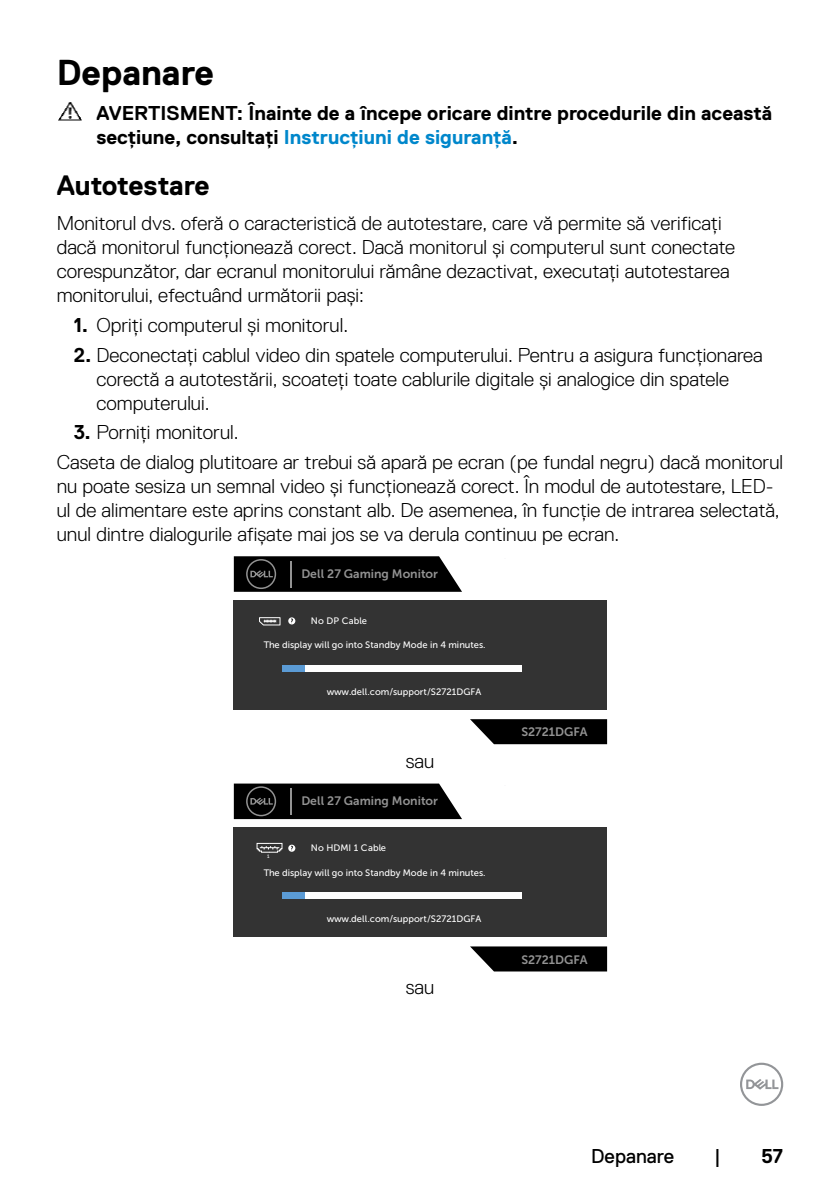
<style>
.page{position:relative;width:840px;height:1191px;background:#fff}
.page>*{position:absolute;margin:0;border:0;box-sizing:border-box;transform-origin:0 0}
.Head1{font:700 36px "Dell Replica";color:#000}
.Head2{font:700 28px "Dell Replica";letter-spacing:-.01em;color:#000}
.Paragraph{font:300 20px/24px "Dell Replica";color:#000}
.Caution_Warning{font:700 20px/24px "Dell Replica";color:#000}
.t1{font:20px "Dell Replica";color:#000}
.t2{font:12.2px "Museo Sans For Dell 700";color:#939393}
.t3{font:9.4px "Museo Sans For Dell 500";color:#fff}
.t4{font:5px "Museo Sans For Dell 500";color:#fff}
.s1{color:#0087cb}
.s2{font-weight:700}
</style>
<div class="page">
<svg style="left:740px;top:1062px;width:42px;height:44px"></svg>
<img style="left:58px;top:102px;width:24px;height:19px">
<svg style="left:470px;top:719px;width:136px;height:25px;background:#171717"></svg>
<div style="left:233px;top:600px;width:373px;height:109px;background:#333"></div>
<div style="left:282px;top:665px;width:239px;height:6px;background:#fff"></div>
<div style="left:282px;top:665px;width:23px;height:6px;background:#5b9bd5"></div>
<svg style="left:288px;top:617px;width:7px;height:7px"></svg>
<svg style="left:290px;top:619px;width:3px;height:6px"></svg>
<svg style="left:259px;top:617px;width:21px;height:8px"></svg>
<svg style="left:234px;top:556px;width:228px;height:36px;background:#131313"></svg>
<hr style="left:289px;top:560px;width:2px;height:27px;background:#939393">
<svg style="left:470px;top:946px;width:136px;height:25px;background:#1a1a1a"></svg>
<div style="left:233px;top:827px;width:373px;height:109px;background:#333"></div>
<div style="left:282px;top:892px;width:239px;height:6px;background:#fff"></div>
<div style="left:282px;top:892px;width:23px;height:6px;background:#5b9bd5"></div>
<svg style="left:288px;top:844px;width:7px;height:7px"></svg>
<svg style="left:290px;top:846px;width:3px;height:6px"></svg>
<svg style="left:256px;top:843px;width:26px;height:9px"></svg>
<svg style="left:234px;top:783px;width:228px;height:36px;background:#131313"></svg>
<hr style="left:289px;top:788px;width:2px;height:26px;background:#939393">
<p class="Head1" style="left:57px;top:52px;width:158px">Depanare</p>
<p class="Caution_Warning" style="left:96px;top:101px;width:676px">AVERTISMENT: Înainte de a începe oricare dintre procedurile din această secțiune, consultați <span class="s1">Instrucțiuni de siguranță</span>.</p>
<p class="Head2" style="left:57px;top:170px;width:154px">Autotestare</p>
<p class="Paragraph" style="left:57px;top:211px;width:679px">Monitorul dvs. oferă o caracteristică de autotestare, care vă permite să verificați dacă monitorul funcționează corect. Dacă monitorul și computerul sunt conectate corespunzător, dar ecranul monitorului rămâne dezactivat, executați autotestarea monitorului, efectuând următorii pași:</p>
<p class="Paragraph" style="left:74px;top:313px;width:276px"><span class="s2">1.</span> Opriți computerul și monitorul.</p>
<p class="Paragraph" style="left:96px;top:343px;width:667px;text-indent:-23px"><span class="s2">2.</span> Deconectați cablul video din spatele computerului. Pentru a asigura funcționarea corectă a autotestării, scoateți toate cablurile digitale și analogice din spatele computerului.</p>
<p class="Paragraph" style="left:74px;top:420px;width:166px"><span class="s2">3.</span> Porniți monitorul.</p>
<p class="Paragraph" style="left:57px;top:450px;width:727px">Caseta de dialog plutitoare ar trebui să apară pe ecran (pe fundal negru) dacă monitorul nu poate sesiza un semnal video și funcționează corect. În modul de autotestare, LED&shy;ul de alimentare este aprins constant alb. De asemenea, în funcție de intrarea selectată, unul dintre dialogurile afișate mai jos se va derula continuu pe ecran.</p>
<p class="t2" style="left:301px;top:567px;width:138px">Dell 27 Gaming Monitor</p>
<p class="t3" style="left:311px;top:615px;width:57px">No DP Cable</p>
<p class="t3" style="left:263px;top:640px;width:223px">The display will go into Standby Mode in 4 minutes.</p>
<p class="t3" style="left:326px;top:686px;width:156px">www.dell.com/support/S2721DGFA</p>
<p class="Paragraph" style="left:405px;top:749px;width:30px">sau</p>
<p class="t2" style="left:301px;top:794px;width:138px">Dell 27 Gaming Monitor</p>
<p class="t4" style="left:267px;top:853px;width:4px">1</p>
<p class="t3" style="left:311px;top:843px;width:77px">No HDMI 1 Cable</p>
<p class="t3" style="left:263px;top:867px;width:223px">The display will go into Standby Mode in 4 minutes.</p>
<p class="t3" style="left:326px;top:913px;width:156px">www.dell.com/support/S2721DGFA</p>
<p class="Paragraph" style="left:405px;top:975px;width:30px">sau</p>
<p class="t2" style="left:521px;top:725px;width:68px">S2721DGFA</p>
<p class="t2" style="left:521px;top:952px;width:68px">S2721DGFA</p>
<p class="t1" style="left:591px;top:1144px;width:84px">Depanare</p>
<p class="t1" style="left:713px;top:1144px;width:8px">|</p>
<p class="Caution_Warning" style="left:760px;top:1143px;width:24px">57</p>
</div>
